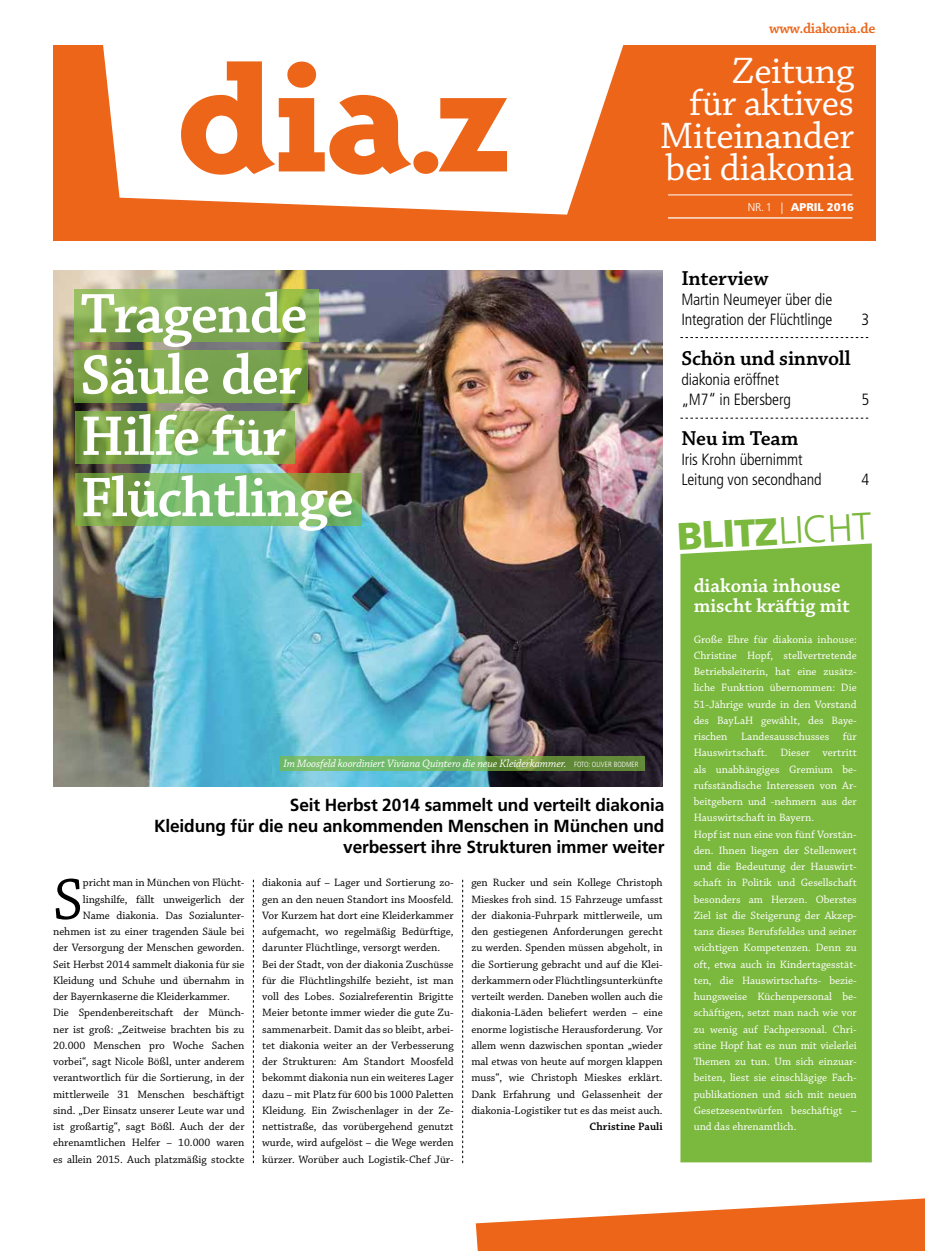
<style>
.page{position:relative;width:925px;height:1251px;background:#fff}
.page>*{position:absolute;margin:0;border:0;box-sizing:border-box;transform-origin:0 0}
.t1{font:159.5px "Triplex Serif Extra Bold Oldstyle";color:#ec6519;scale:1.1 1}
.t2{font:126.75px "Triplex Serif Extra Bold Oldstyle";color:#ec6519;scale:1.1 1}
.t3{font:61.25px "Chaparral Pro";color:#000}
.t4{font:600 58.75px/61.2px "Chaparral Pro";letter-spacing:-.02em;color:#fff}
.t5{font:38.75px/32.5px "Chaparral Pro";letter-spacing:-.01em;color:#fff;text-align:right}
.t6{font:900 38.25px "Frutiger LT Std";color:#7bb83e}
.t7{font:600 21.25px "Chaparral Pro";letter-spacing:-.01em;color:#000}
.t8{font:600 20px/20px "Chaparral Pro";color:#fff}
.t9{font:700 17.5px/21.2px "Frutiger LT Std";letter-spacing:-.01em;color:#000;text-align:right}
.t10{font:300 condensed 16.25px/20px "Frutiger LT Std";letter-spacing:-.01em;color:#000}
.t11{font:600 15px "Chaparral Pro";letter-spacing:-.02em;color:#ec6519}
.t12{font:11.25px/16.2px "Chaparral Pro";color:#000}
.t13{font:11.25px/16.2px "Chaparral Pro";color:#fff}
.t14{font:italic 11.25px "Chaparral Pro";letter-spacing:-.01em;color:#fff}
.t15{font:600 11.25px "Chaparral Pro";letter-spacing:.01em;color:#000}
.t16{font:900 11.25px "Frutiger LT Std";letter-spacing:-.01em;color:#fff}
.s1{font-size:159.5px}
.s2{font-weight:300}
.s3{font-family:"Frutiger LT Std";font-weight:300;font-style:normal;font-stretch:condensed;font-size:7.5px}
</style>
<div class="page">
<div style="left:53px;top:45px;width:822px;height:196px;background:#ec6519"></div>
<div style="left:680px;top:543px;width:192px;height:619px;background:#7bb83e"></div>
<img style="left:53px;top:270px;width:610px;height:517px">
<svg style="left:253px;top:880px;width:1px;height:283px"></svg>
<svg style="left:462px;top:880px;width:1px;height:283px"></svg>
<hr style="left:668px;top:195px;width:184px;height:1px;background:#fff">
<hr style="left:668px;top:217px;width:184px;height:2px;background:#fff">
<svg style="left:103px;top:45px;width:521px;height:170px;background:#fcece2"></svg>
<svg style="left:476px;top:1198px;width:449px;height:53px"></svg>
<svg style="left:74px;top:289px;width:245px;height:52px;background:#85ad55"></svg>
<svg style="left:74px;top:350px;width:234px;height:53px;background:#7aa24a"></svg>
<svg style="left:75px;top:412px;width:219px;height:52px;background:#7ca853"></svg>
<svg style="left:75px;top:473px;width:286px;height:52px;background:#7db15f"></svg>
<svg style="left:680px;top:337px;width:188px;height:1px"></svg>
<svg style="left:680px;top:418px;width:188px;height:1px"></svg>
<svg style="left:280px;top:756px;width:364px;height:15px;background:#6da656"></svg>
<h1 class="t1" style="left:176px;top:30px;width:217px">dia</h1>
<h2 class="t2" style="left:406px;top:59px;width:98px">.<span class="s1">z</span></h2>
<h3 class="t4" style="left:81px;top:285px;width:275px">Tragende<br>Säule der<br>Hilfe für<br>Flüchtlinge</h3>
<h3 class="t11" style="left:769px;top:20px;width:108px">www.diakonia.de</h3>
<h3 class="t5" style="left:660px;top:56px;width:196px">Zeitung<br>für aktives<br>Miteinander bei diakonia</h3>
<p class="t16" style="left:748px;top:201px;width:108px"><span class="s2">NR. 1 |</span> APRIL 2016</p>
<h3 class="t7" style="left:681px;top:266px;width:89px">Interview</h3>
<h3 class="t10" style="left:681px;top:290px;width:153px">Martin Neumeyer über die<br>Integration der Flüchtlinge</h3>
<h3 class="t7" style="left:681px;top:346px;width:171px">Schön und sinnvoll</h3>
<h3 class="t10" style="left:681px;top:370px;width:111px">diakonia eröffnet „M7“ in Ebersberg</h3>
<h3 class="t7" style="left:681px;top:426px;width:119px">Neu im Team</h3>
<h3 class="t10" style="left:681px;top:450px;width:142px">Iris Krohn übernimmt<br>Leitung von secondhand</h3>
<h3 class="t10" style="left:861px;top:310px;width:9px">3</h3>
<h3 class="t10" style="left:861px;top:390px;width:9px">5</h3>
<h3 class="t10" style="left:861px;top:470px;width:9px">4</h3>
<h3 class="t6" style="left:676px;top:513px;width:196px;rotate:-3deg">BLITZ<span class="s2">LICHT</span></h3>
<h3 class="t8" style="left:694px;top:576px;width:158px">diakonia inhouse mischt kräftig mit</h3>
<p class="t14" style="left:283px;top:757px;width:357px">Im Moosfeld koordiniert Viviana Quintero die neue Kleiderkammer. <span class="s3">FOTO: OLIVER BODMER</span></p>
<h3 class="t9" style="left:154px;top:794px;width:512px">Seit Herbst 2014 sammelt und verteilt diakonia<br>Kleidung für die neu ankommenden Menschen in München und verbessert ihre Strukturen immer weiter</h3>
<h3 class="t3" style="left:53px;top:866px;width:32px">S</h3>
<p class="t12" style="left:83px;top:875px;width:163px">pricht man in München von Flücht-</p>
<p class="t12" style="left:83px;top:891px;width:163px">lingshilfe, fällt unweigerlich der</p>
<p class="t12" style="left:83px;top:908px;width:163px">Name diakonia. Das Sozialunter-</p>
<p class="t12" style="left:53px;top:924px;width:193px">nehmen ist zu einer tragenden Säule bei</p>
<p class="t12" style="left:53px;top:940px;width:193px">der Versorgung der Menschen geworden.</p>
<p class="t12" style="left:53px;top:956px;width:193px">Seit Herbst 2014 sammelt diakonia für sie</p>
<p class="t12" style="left:53px;top:973px;width:193px">Kleidung und Schuhe und übernahm in</p>
<p class="t12" style="left:53px;top:989px;width:178px">der Bayernkaserne die Kleiderkammer.</p>
<p class="t12" style="left:53px;top:1005px;width:193px">Die Spendenbereitschaft der Münch-</p>
<p class="t12" style="left:53px;top:1021px;width:193px">ner ist groß: „Zeitweise brachten bis zu</p>
<p class="t12" style="left:53px;top:1038px;width:193px">20.000 Menschen pro Woche Sachen</p>
<p class="t12" style="left:53px;top:1054px;width:193px">vorbei“, sagt Nicole Bößl, unter anderem</p>
<p class="t12" style="left:53px;top:1070px;width:193px">verantwortlich für die Sortierung, in der</p>
<p class="t12" style="left:53px;top:1086px;width:193px">mittlerweile 31 Menschen beschäftigt</p>
<p class="t12" style="left:53px;top:1103px;width:193px">sind. „Der Einsatz unserer Leute war und</p>
<p class="t12" style="left:53px;top:1119px;width:193px">ist großartig“, sagt Bößl. Auch der der</p>
<p class="t12" style="left:53px;top:1135px;width:193px">ehrenamtlichen Helfer – 10.000 waren</p>
<p class="t12" style="left:53px;top:1151px;width:193px">es allein 2015. Auch platzmäßig stockte</p>
<p class="t12" style="left:262px;top:875px;width:193px">diakonia auf – Lager und Sortierung zo&shy;gen an den neuen Standort ins Moosfeld.<br>Vor Kurzem hat dort eine Kleiderkammer aufgemacht, wo regelmäßig Bedürftige, darunter Flüchtlinge, versorgt werden.<br>Bei der Stadt, von der diakonia Zuschüsse für die Flüchtlingshilfe bezieht, ist man voll des Lobes. Sozialreferentin Brigitte Meier betonte immer wieder die gute Zu&shy;sammenarbeit. Damit das so bleibt, arbei&shy;tet diakonia weiter an der Verbesserung der Strukturen: Am Standort Moosfeld bekommt diakonia nun ein weiteres Lager dazu – mit Platz für 600 bis 1000 Paletten Kleidung. Ein Zwischenlager in der Ze&shy;nettistraße, das vorübergehend genutzt wurde, wird aufgelöst – die Wege werden kürzer. Worüber auch Logistik-Chef Jür-</p>
<p class="t12" style="left:471px;top:875px;width:193px;text-align:justify">gen Rucker und sein Kollege Christoph Mieskes froh sind. 15 Fahrzeuge umfasst der diakonia-Fuhrpark mittlerweile, um den gestiegenen Anforderungen gerecht zu werden. Spenden müssen abgeholt, in die Sortierung gebracht und auf die Klei&shy;derkammern oder Flüchtlingsunterkünfte verteilt werden. Daneben wollen auch die diakonia-Läden beliefert werden – eine enorme logistische Herausforderung. Vor allem wenn dazwischen spontan „wieder mal etwas von heute auf morgen klappen muss“, wie Christoph Mieskes erklärt.<br>Dank Erfahrung und Gelassenheit der diakonia-Logistiker tut es das meist auch.</p>
<p class="t15" style="left:589px;top:1120px;width:75px">Christine Pauli</p>
<p class="t13" style="left:694px;top:631px;width:165px">Große Ehre für diakonia inhouse:<br>Christine Hopf, stellvertretende<br>Betriebsleiterin, hat eine zusätz&shy;liche Funktion übernommen: Die<br>51-Jährige wurde in den Vorstand des BayLaH gewählt, des Baye&shy;rischen Landesausschusses für<br>Hauswirtschaft. Dieser vertritt als unabhängiges Gremium be&shy;rufsständische Interessen von Ar&shy;beitgebern und -nehmern aus der<br>Hauswirtschaft in Bayern.<br>Hopf ist nun eine von fünf Vorstän&shy;den. Ihnen liegen der Stellenwert und die Bedeutung der Hauswirt&shy;schaft in Politik und Gesellschaft besonders am Herzen. Oberstes<br>Ziel ist die Steigerung der Akzep&shy;tanz dieses Berufsfeldes und seiner wichtigen Kompetenzen. Denn zu oft, etwa auch in Kindertagesstät&shy;ten, die Hauswirtschafts- bezie&shy;hungsweise Küchenpersonal be&shy;schäftigen, setzt man nach wie vor zu wenig auf Fachpersonal. Chri&shy;stine Hopf hat es nun mit vielerlei<br>Themen zu tun. Um sich einzuar&shy;beiten, liest sie einschlägige Fach&shy;publikationen und sich mit neuen<br>Gesetzesentwürfen beschäftigt – und das ehrenamtlich.</p>
</div>
